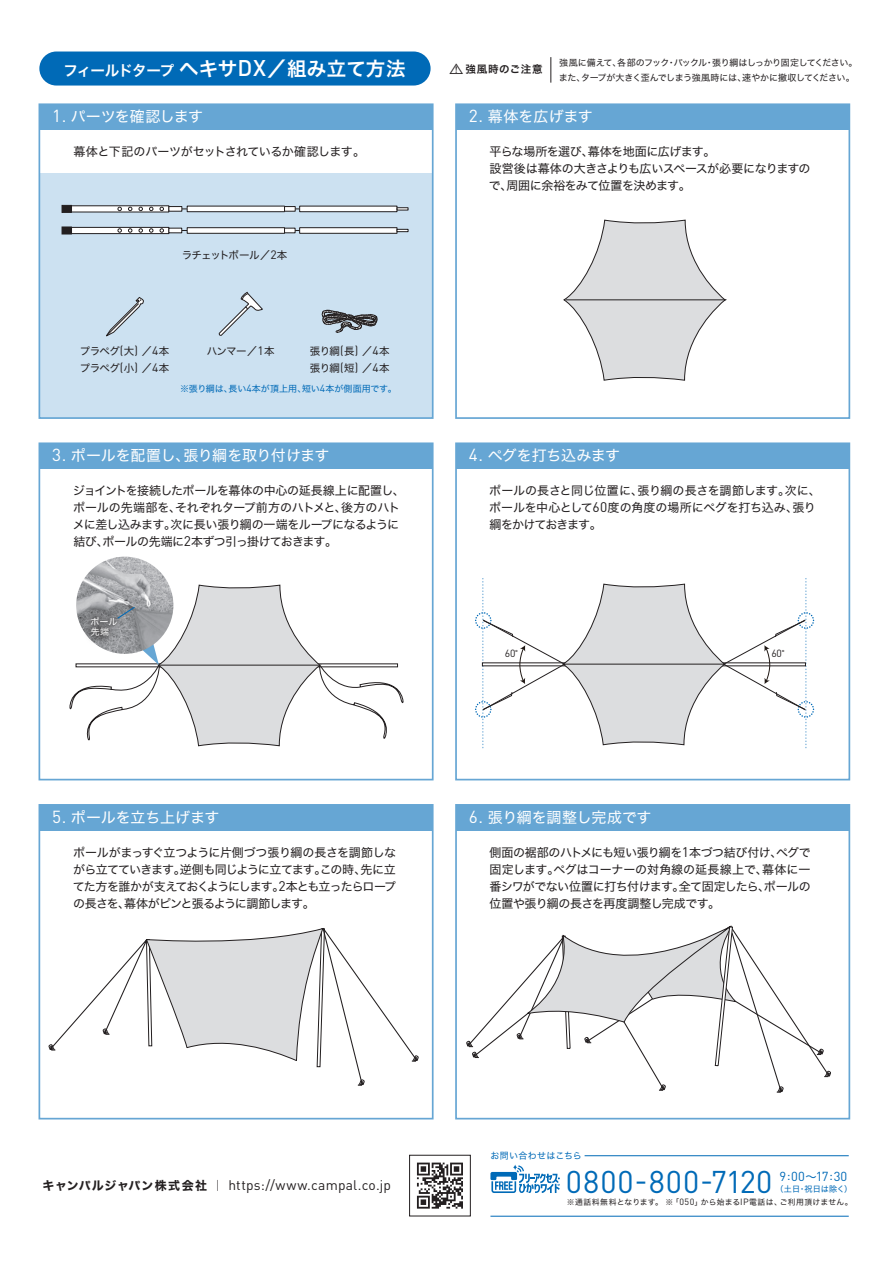
<style>
.page{position:relative;width:893px;height:1263px;background:#fff}
.page>*{position:absolute;margin:0;border:0;box-sizing:border-box;transform-origin:0 0}
.t1{font:31.05px "DIN Pro";letter-spacing:.03em;color:#006ab7}
.t2{font:19.5px "Hira Kaku Std W6";color:#fff}
.t3{font:15px "Hira Kaku Std W4";letter-spacing:-.015em;color:#fff}
.t4{font:13.8px "DIN Pro";letter-spacing:.015em;color:#231f20}
.t5{font:12.9px "DIN Pro";color:#006ab7}
.t6{font:12px/17px "Hira Kaku Std W4";letter-spacing:-.04em;color:#231f20}
.t7{font:10.5px/17px "Hira Kaku Std W4";letter-spacing:-.065em;color:#231f20}
.t8{font:10.5px "Hira Kaku Std W4";letter-spacing:-.085em;color:#231f20}
.t9{font:10.5px "Hira Kaku Std W6";letter-spacing:.07em;color:#231f20}
.t10{font:10.35px "DIN Pro";color:#231f20}
.t11{font:9px/14.9px "Hira Kaku Std W4";letter-spacing:-.045em;color:#231f20}
.t12{font:9px "Hira Kaku Std W4";letter-spacing:.005em;color:#006ab7}
.t13{font:9px "Hira Kaku Std W4";letter-spacing:.03em;color:#006ab7}
.t14{font:9px/10.5px "Hira Kaku Std W4";color:#fff}
.t15{font:8.1px "Hira Kaku Std W4";letter-spacing:.01em;color:#006ab7}
.t16{font:7.8px "Hira Kaku Std W4";letter-spacing:.035em;color:#231f20}
.s1{font-size:14.7px}
.s2{font-family:"DIN Pro";font-weight:500;font-size:22.35px}
.s3{font-family:"Koz Go Pr 6 N";font-size:15.75px}
.s4{font-family:"DIN Pro";font-size:17.25px}
.s5{font-family:"DIN Pro";font-size:12.15px}
.s6{font-family:"DIN Pro";font-size:10.35px}
.s7{font-family:"DIN Pro";font-size:13.8px}
.s8{font-family:"Hira Kaku Std W4";font-size:9px}
.s9{font-family:"Hira Kaku Std W7";font-size:12px}
.s10{font-family:"Hira Kaku Std W4";font-size:12px}
.s11{font-family:"Hira Kaku Std W4";font-size:11.25px}
.s12{font-family:"DIN Pro";font-size:9px}
</style>
<div class="page">
<div style="left:39px;top:174px;width:394px;height:244px;background:#cce1f1"></div>
<svg style="left:299px;top:206px;width:98px;height:6px"></svg>
<svg style="left:397px;top:207px;width:11px;height:3px"></svg>
<svg style="left:71px;top:205px;width:98px;height:7px"></svg>
<div style="left:62px;top:205px;width:10px;height:8px;background:#231f20"></div>
<svg style="left:187px;top:206px;width:97px;height:6px"></svg>
<hr style="left:169px;top:207px;width:13px;height:4px;background:#fff">
<div style="left:169px;top:206px;width:13px;height:6px;border:1px solid #231f20"></div>
<svg style="left:160px;top:207px;width:4px;height:4px"></svg>
<svg style="left:149px;top:207px;width:4px;height:4px"></svg>
<svg style="left:139px;top:207px;width:4px;height:4px"></svg>
<svg style="left:128px;top:207px;width:4px;height:4px"></svg>
<svg style="left:118px;top:207px;width:4px;height:4px"></svg>
<div style="left:299px;top:227px;width:98px;height:7px;background:#fff;border:1px solid #231f20"></div>
<svg style="left:397px;top:229px;width:11px;height:3px"></svg>
<div style="left:71px;top:227px;width:98px;height:7px;background:#fff;border:1px solid #231f20"></div>
<div style="left:62px;top:227px;width:10px;height:7px;background:#231f20"></div>
<div style="left:187px;top:227px;width:98px;height:7px;background:#fff;border:1px solid #231f20"></div>
<div style="left:169px;top:228px;width:13px;height:5px;background:#fff"></div>
<hr style="left:285px;top:207px;width:10px;height:4px;background:#fff">
<div style="left:284px;top:206px;width:12px;height:6px;border:1px solid #231f20"></div>
<div style="left:285px;top:228px;width:10px;height:5px;background:#fff"></div>
<svg style="left:160px;top:228px;width:4px;height:5px"></svg>
<svg style="left:149px;top:228px;width:4px;height:5px"></svg>
<svg style="left:139px;top:228px;width:4px;height:5px"></svg>
<svg style="left:128px;top:228px;width:4px;height:5px"></svg>
<svg style="left:118px;top:228px;width:4px;height:5px"></svg>
<svg style="left:321px;top:309px;width:57px;height:24px"></svg>
<svg style="left:106px;top:297px;width:38px;height:40px"></svg>
<svg style="left:218px;top:291px;width:44px;height:45px"></svg>
<div style="left:39px;top:104px;width:394px;height:26px;background:#66a6d4"></div>
<div style="left:39px;top:103px;width:395px;height:316px;border:2px solid #66a6d4"></div>
<div style="left:456px;top:104px;width:393px;height:26px;background:#66a6d4"></div>
<div style="left:455px;top:103px;width:395px;height:316px;border:2px solid #66a6d4"></div>
<svg style="left:563px;top:220px;width:163px;height:161px"></svg>
<div style="left:39px;top:443px;width:394px;height:26px;background:#66a6d4"></div>
<div style="left:39px;top:442px;width:395px;height:338px;border:2px solid #66a6d4"></div>
<div style="left:456px;top:443px;width:393px;height:26px;background:#66a6d4"></div>
<div style="left:455px;top:442px;width:395px;height:338px;border:2px solid #66a6d4"></div>
<div style="left:39px;top:805px;width:394px;height:25px;background:#66a6d4"></div>
<div style="left:39px;top:804px;width:395px;height:315px;border:2px solid #66a6d4"></div>
<div style="left:456px;top:805px;width:393px;height:25px;background:#66a6d4"></div>
<div style="left:455px;top:804px;width:395px;height:315px;border:2px solid #66a6d4"></div>
<div style="left:475px;top:612px;width:17px;height:17px;border:1px dashed #006ab7;border-radius:50%"></div>
<div style="left:475px;top:701px;width:17px;height:17px;border:1px dashed #006ab7;border-radius:50%"></div>
<div style="left:797px;top:612px;width:17px;height:17px;border:1px dashed #006ab7;border-radius:50%"></div>
<div style="left:797px;top:701px;width:17px;height:17px;border:1px dashed #006ab7;border-radius:50%"></div>
<svg style="left:482px;top:579px;width:325px;height:170px"></svg>
<svg style="left:466px;top:925px;width:365px;height:168px"></svg>
<svg style="left:49px;top:928px;width:369px;height:158px"></svg>
<img style="left:76px;top:557px;width:97px;height:97px;border-radius:49px">
<svg style="left:69px;top:584px;width:335px;height:162px"></svg>
<img style="left:79px;top:605px;width:50px;height:45px">
<hr style="left:490px;top:1216px;width:359px;height:1px;background:#006ab7">
<hr style="left:585px;top:1155px;width:264px;height:1px;background:#006ab7">
<svg style="left:490px;top:1164px;width:70px;height:29px"></svg>
<div style="left:409px;top:1155px;width:62px;height:61px;border:1px solid #231f20"></div>
<svg style="left:417px;top:1162px;width:46px;height:46px"></svg>
<div style="left:39px;top:52px;width:392px;height:34px;background:#006ab7;border-radius:17px"></div>
<svg style="left:551px;top:57px;width:1px;height:26px"></svg>
<h2 class="t2" style="left:64px;top:54px;width:344px"><span class="s1">フィールドタープ</span>ヘキサ<span class="s2">DX</span>／組み立て方法</h2>
<p class="t9" style="left:448px;top:61px;width:96px"><span class="s3">!</span>強風時のご注意</p>
<p class="t11" style="left:559px;top:55px;width:300px">強風に備えて、各部のフック・バックル・張り綱はしっかり固定してください。また、タープが大きく歪んでしまう強風時には、速やかに撤収してください。</p>
<p class="t3" style="left:52px;top:105px;width:153px"><span class="s4">1.</span> パーツを確認します</p>
<p class="t3" style="left:469px;top:105px;width:126px"><span class="s4">2.</span> 幕体を広げます</p>
<p class="t6" style="left:73px;top:143px;width:293px">幕体と下記のパーツがセットされているか確認します。</p>
<p class="t6" style="left:489px;top:143px;width:323px">平らな場所を選び、幕体を地面に広げます。<br>設営後は幕体の大きさよりも広いスペースが必要になりますので、周囲に余裕をみて位置を決めます。</p>
<p class="t8" style="left:182px;top:248px;width:107px">ラチェットポール／<span class="s5">2</span>本</p>
<p class="t7" style="left:80px;top:343px;width:91px">プラペグ<span class="s5">(</span>大<span class="s5">)</span> ／<span class="s5">4</span>本プラペグ<span class="s5">(</span>小<span class="s5">)</span> ／<span class="s5">4</span>本</p>
<p class="t7" style="left:207px;top:343px;width:69px">ハンマー／<span class="s5">1</span>本</p>
<p class="t7" style="left:310px;top:343px;width:81px">張り綱<span class="s5">(</span>長<span class="s5">)</span> ／<span class="s5">4</span>本張り綱<span class="s5">(</span>短<span class="s5">)</span> ／<span class="s5">4</span>本</p>
<p class="t12" style="left:180px;top:382px;width:218px">※張り綱は、長い<span class="s6">4</span>本が頂上用、短い<span class="s6">4</span>本が側面用です。</p>
<p class="t3" style="left:52px;top:444px;width:279px"><span class="s4">3.</span> ポールを配置し、張り綱を取り付けます</p>
<p class="t3" style="left:469px;top:444px;width:153px"><span class="s4">4.</span> ペグを打ち込みます</p>
<p class="t6" style="left:73px;top:482px;width:333px">ジョイントを接続したポールを幕体の中心の延長線上に配置し、ポールの先端部を、それぞれタープ前方のハトメと、後方のハトメに差し込みます。次に長い張り綱の一端をループになるように結び、ポールの先端に<span class="s7">2</span>本ずつ引っ掛けておきます。</p>
<p class="t6" style="left:489px;top:482px;width:333px">ポールの長さと同じ位置に、張り綱の長さを調節します。次に、ポールを中心として<span class="s7">60</span>度の角度の場所にペグを打ち込み、張り綱をかけておきます。</p>
<p class="t14" style="left:90px;top:616px;width:29px">ポール先端</p>
<p class="t10" style="left:505px;top:646px;width:15px">60<span class="s8">°</span></p>
<p class="t10" style="left:771px;top:646px;width:15px">60<span class="s8">°</span></p>
<p class="t3" style="left:52px;top:806px;width:169px"><span class="s4">5.</span> ポールを立ち上げます</p>
<p class="t3" style="left:469px;top:806px;width:184px"><span class="s4">6.</span> 張り綱を調整し完成です</p>
<p class="t6" style="left:73px;top:844px;width:325px;text-align:justify">ポールがまっすぐ立つように片側づつ張り綱の長さを調節しながら立てていきます。逆側も同じように立てます。この時、先に立てた方を誰かが支えておくようにします。<span class="s7">2</span>本とも立ったらロープの長さを、幕体がピンと張るように調節します。</p>
<p class="t6" style="left:489px;top:844px;width:323px;text-align:justify">側面の裾部のハトメにも短い張り綱を<span class="s7">1</span>本づつ結び付け、ペグで固定します。ペグはコーナーの対角線の延長線上で、幕体に一番シワがでない位置に打ち付けます。全て固定したら、ポールの位置や張り綱の長さを再度調整し完成です。</p>
<p class="t4" style="left:43px;top:1176px;width:350px"><span class="s9">キャンパルジャパン株式会社</span><span class="s10">｜</span> https://www.campal.co.jp</p>
<p class="t13" style="left:490px;top:1149px;width:93px">お問い合わせはこちら</p>
<h1 class="t1" style="left:566px;top:1161px;width:208px">0800-800-7120</h1>
<p class="t5" style="left:779px;top:1167px;width:69px">9:00<span class="s11">～</span>17:30</p>
<p class="t15" style="left:775px;top:1183px;width:79px">（土日・祝日は除く）</p>
<p class="t16" style="left:567px;top:1196px;width:287px">※通話料無料となります。 ※「<span class="s12">050</span>」から始まる<span class="s12">IP</span>電話は、ご利用頂けません。</p>
</div>
